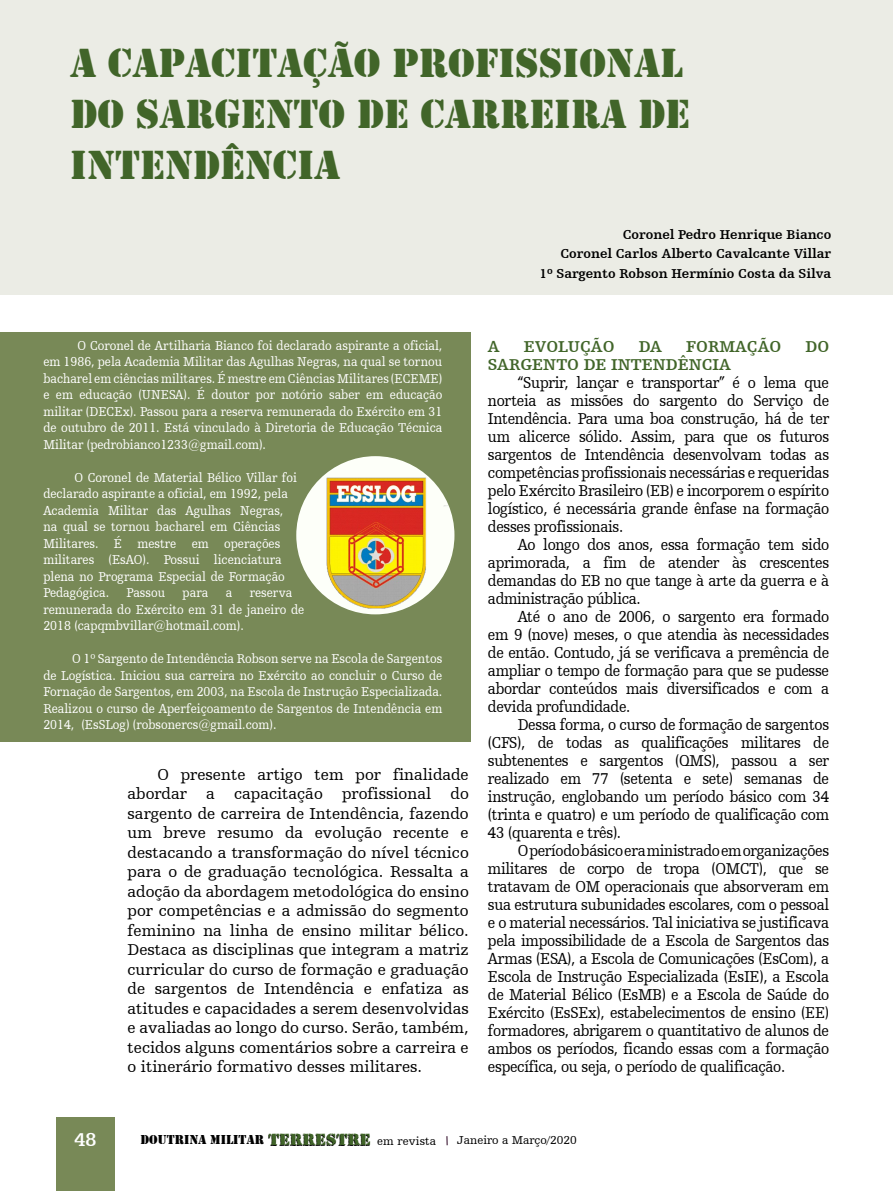
<style>
.page{position:relative;width:893px;height:1191px;background:#fff}
.page>*{position:absolute;margin:0;border:0;box-sizing:border-box;transform-origin:0 0}
.t1{font:42px/51px "Army";color:#416529}
.t2{font:700 19.5px "Humanist Slabserif 712 BT";color:#fff}
.t3{font:16.5px/18px "Humanist Slabserif 712 BT";letter-spacing:-.02em;color:#000;text-align:justify;scale:.92 1}
.t4{font:16.5px/19.5px "Humanist Slabserif 712 BT";letter-spacing:-.02em;color:#000;text-align:justify}
.t5{font:700 16.5px "Humanist Slabserif 712 BT";color:#416529}
.t6{font:13.5px/16.5px "Humanist Slabserif 712 BT";color:#fff;text-align:justify;scale:.92 1}
.t7{font:700 13.5px/19.5px "Humanist Slabserif 712 BT";color:#000;text-align:right}
.t8{font:13.35px "Army";color:#000}
.t9{font:12px "Humanist Slabserif 712 BT";color:#000}
.s1{font-family:"Rubber Stamp Let Plain";font-size:17.1px}
.s2{font-family:"Humanist Slabserif 712 BT";font-size:12px}
</style>
<div class="page">
<div style="left:0;top:0;width:893px;height:295px;background:#ebece5"></div>
<div style="left:0;top:332px;width:470px;height:409px;background:#788957"></div>
<img style="left:296px;top:456px;width:158px;height:157px">
<div style="left:56px;top:1117px;width:59px;height:74px;background:#788957"></div>
<h1 class="t1" style="left:70px;top:38px;width:621px">A CAPACITAÇÃO PROFISSIONAL<br>DO SARGENTO DE CARREIRA DE<br>INTENDÊNCIA</h1>
<p class="t7" style="left:539px;top:224px;width:293px">Coronel Pedro Henrique Bianco<br>Coronel Carlos Alberto Cavalcante Villar<br>1º Sargento Robson Hermínio Costa da Silva</p>
<p class="t6" style="left:43px;top:337px;width:435px;text-indent:34px">O Coronel de Artilharia Bianco foi declarado aspirante a oficial, em 1986, pela Academia Militar das Agulhas Negras, na qual se tornou bacharel em ciências militares. É mestre em Ciências Militares (ECEME) e em educação (UNESA). É doutor por notório saber em educação militar (DECEx). Passou para a reserva remunerada do Exército em 31 de outubro de 2011. Está vinculado à Diretoria de Educação Técnica Militar (pedrobianco1233@gmail.com).</p>
<p class="t6" style="left:43px;top:469px;width:277px;text-align:left;text-indent:31px">O Coronel de Material Bélico Villar foi declarado aspirante a oficial, em 1992, pela Academia Militar das Agulhas Negras, na qual se tornou bacharel em Ciências Militares. É mestre em operações militares (EsAO). Possui licenciatura plena no Programa Especial de Formação Pedagógica.</p>
<p class="t6" style="left:127px;top:584px;width:43px">Passou</p>
<p class="t6" style="left:183px;top:584px;width:29px">para</p>
<p class="t6" style="left:226px;top:584px;width:9px">a</p>
<p class="t6" style="left:43px;top:584px;width:285px;text-align:left;text-indent:206px">reserva remunerada do Exército em 31 de janeiro de<br>2018 (capqmbvillar@hotmail.com).</p>
<p class="t6" style="left:43px;top:650px;width:435px;text-indent:29px">O 1º Sargento de Intendência Robson serve na Escola de Sargentos de Logística. Iniciou sua carreira no Exército ao concluir o Curso de Fornação de Sargentos, em 2003, na Escola de Instrução Especializada.<br>Realizou o curso de Aperfeiçoamento de Sargentos de Intendência em 2014, (EsSLog) (robsonercs@gmail.com).</p>
<p class="t4" style="left:128px;top:764px;width:343px;text-indent:30px">O presente artigo tem por finalidade abordar a capacitação profissional do sargento de carreira de Intendência, fazendo um breve resumo da evolução recente e destacando a transformação do nível técnico para o de graduação tecnológica. Ressalta a adoção da abordagem metodológica do ensino por competências e a admissão do segmento feminino na linha de ensino militar bélico.<br>Destaca as disciplinas que integram a matriz curricular do curso de formação e graduação de sargentos de Intendência e enfatiza as atitudes e capacidades a serem desenvolvidas e avaliadas ao longo do curso. Serão, também, tecidos alguns comentários sobre a carreira e o itinerário formativo desses militares.</p>
<p class="t5" style="left:488px;top:336px;width:13px">A</p>
<p class="t5" style="left:524px;top:336px;width:92px">EVOLUÇÃO</p>
<p class="t5" style="left:639px;top:336px;width:25px">DA</p>
<p class="t5" style="left:686px;top:336px;width:96px">FORMAÇÃO</p>
<p class="t5" style="left:805px;top:336px;width:25px">DO</p>
<p class="t5" style="left:488px;top:354px;width:244px">SARGENTO DE INTENDÊNCIA</p>
<p class="t3" style="left:488px;top:373px;width:372px;text-indent:30px">“Suprir, lançar e transportar” é o lema que norteia as missões do sargento do Serviço de Intendência. Para uma boa construção, há de ter um alicerce sólido. Assim, para que os futuros sargentos de Intendência desenvolvam todas as competências profissionais necessárias e requeridas pelo Exército Brasileiro (EB) e incorporem o espírito logístico, é necessária grande ênfase na formação desses profissionais.</p>
<p class="t3" style="left:488px;top:535px;width:372px;text-indent:30px">Ao longo dos anos, essa formação tem sido aprimorada, a fim de atender às crescentes demandas do EB no que tange à arte da guerra e à administração pública.</p>
<p class="t3" style="left:488px;top:607px;width:372px;text-indent:30px">Até o ano de 2006, o sargento era formado em 9 (nove) meses, o que atendia às necessidades de então. Contudo, já se verificava a premência de ampliar o tempo de formação para que se pudesse abordar conteúdos mais diversificados e com a devida profundidade.</p>
<p class="t3" style="left:488px;top:715px;width:372px;text-indent:30px">Dessa forma, o curso de formação de sargentos (CFS), de todas as qualificações militares de subtenentes e sargentos (QMS), passou a ser realizado em 77 (setenta e sete) semanas de instrução, englobando um período básico com 34 (trinta e quatro) e um período de qualificação com 43 (quarenta e três).</p>
<p class="t3" style="left:488px;top:841px;width:372px;text-indent:30px">O período básico era ministrado em organizações militares de corpo de tropa (OMCT), que se tratavam de OM operacionais que absorveram em sua estrutura subunidades escolares, com o pessoal e o material necessários. Tal iniciativa se justificava pela impossibilidade de a Escola de Sargentos das Armas (ESA), a Escola de Comunicações (EsCom), a Escola de Instrução Especializada (EsIE), a Escola de Material Bélico (EsMB) e a Escola de Saúde do Exército (EsSEx), estabelecimentos de ensino (EE) formadores, abrigarem o quantitativo de alunos de ambos os períodos, ficando essas com a formação específica, ou seja, o período de qualificação.</p>
<p class="t2" style="left:74px;top:1127px;width:23px">48</p>
<p class="t8" style="left:141px;top:1132px;width:297px">DOUTRINA MILITAR <span class="s1">TERRESTRE</span> <span class="s2">em revista</span></p>
<p class="t9" style="left:457px;top:1133px;width:121px">Janeiro a Março/2020</p>
</div>
